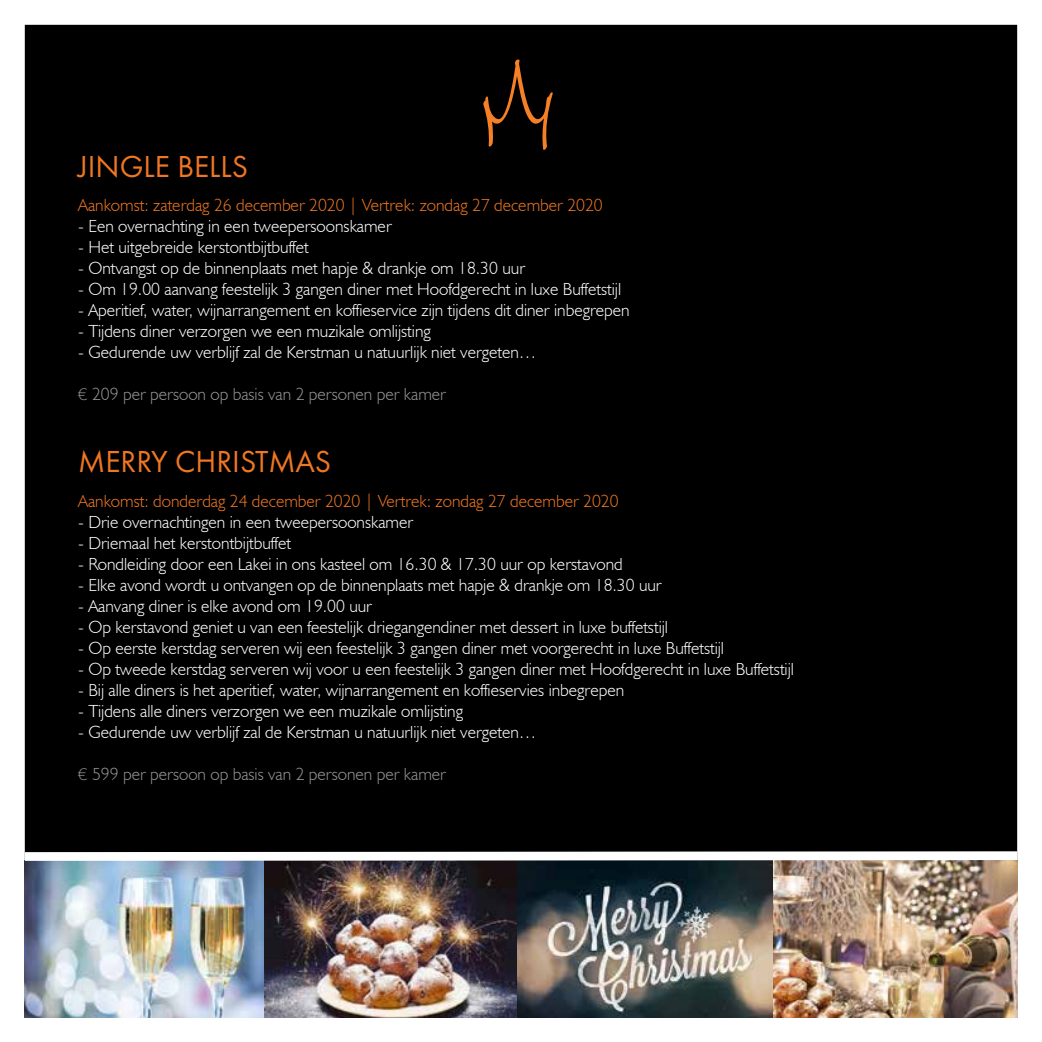
<style>
.page{position:relative;width:1042px;height:1042px;background:#fff}
.page>*{position:absolute;margin:0;border:0;box-sizing:border-box;transform-origin:0 0}
.t1{font:31.5px "Futura New";color:#ef7622}
.t2{font:300 17.5px "Humanist 521 BT";color:#fff}
.t3{font:300 17.5px "Humanist 521 BT";color:#ef7622}
.t4{font:300 17.5px "Humanist 521 BT";color:#939598}
.s1{font-family:"Futura New"}
</style>
<div class="page">
<div style="left:26px;top:26px;width:990px;height:990px;background:#000"></div>
<img style="left:25px;top:865px;width:992px;height:152px">
<svg style="left:483px;top:60px;width:70px;height:90px"></svg>
<svg style="left:24px;top:847px;width:994px;height:18px"></svg>
<h1 class="t1" style="left:78px;top:147px;width:171px">JINGLE BELLS</h1>
<p class="t3" style="left:78px;top:194px;width:526px">Aankomst: zaterdag 26 december 2020 | Vertrek: zondag 27 december 2020</p>
<p class="t2" style="left:78px;top:215px;width:315px">- Een overnachting in een tweepersoonskamer</p>
<p class="t2" style="left:78px;top:236px;width:232px">- Het uitgebreide kerstontbijtbuffet</p>
<p class="t2" style="left:78px;top:257px;width:448px">- Ontvangst op de binnenplaats met hapje &amp; drankje om 18.30 uur</p>
<p class="t2" style="left:78px;top:278px;width:544px">- Om 19.00 aanvang feestelijk 3 gangen diner met Hoofdgerecht in luxe Buffetstijl</p>
<p class="t2" style="left:78px;top:299px;width:553px">- Aperitief, water, wijnarrangement en koffieservice zijn tijdens dit diner inbegrepen</p>
<p class="t2" style="left:78px;top:320px;width:354px">- Tijdens diner verzorgen we een muzikale omlijsting</p>
<p class="t2" style="left:78px;top:341px;width:460px">- Gedurende uw verblijf zal de Kerstman u natuurlijk niet vergeten…</p>
<p class="t4" style="left:78px;top:383px;width:369px"><span class="s1">€</span> 209 per persoon op basis van 2 personen per kamer</p>
<h1 class="t1" style="left:78px;top:443px;width:254px">MERRY CHRISTMAS</h1>
<p class="t3" style="left:78px;top:490px;width:542px">Aankomst: donderdag 24 december 2020 | Vertrek: zondag 27 december 2020</p>
<p class="t2" style="left:78px;top:511px;width:337px">- Drie overnachtingen in een tweepersoonskamer</p>
<p class="t2" style="left:78px;top:532px;width:214px">- Driemaal het kerstontbijtbuffet</p>
<p class="t2" style="left:78px;top:553px;width:546px">- Rondleiding door een Lakei in ons kasteel om 16.30 &amp; 17.30 uur op kerstavond</p>
<p class="t2" style="left:78px;top:574px;width:585px">- Elke avond wordt u ontvangen op de binnenplaats met hapje &amp; drankje om 18.30 uur</p>
<p class="t2" style="left:78px;top:595px;width:295px">- Aanvang diner is elke avond om 19.00 uur</p>
<p class="t2" style="left:78px;top:616px;width:591px">- Op kerstavond geniet u van een feestelijk driegangendiner met dessert in luxe buffetstijl</p>
<p class="t2" style="left:78px;top:637px;width:647px">- Op eerste kerstdag serveren wij een feestelijk 3 gangen diner met voorgerecht in luxe Buffetstijl</p>
<p class="t2" style="left:78px;top:658px;width:717px">- Op tweede kerstdag serveren wij voor u een feestelijk 3 gangen diner met Hoofdgerecht in luxe Buffetstijl</p>
<p class="t2" style="left:78px;top:679px;width:547px">- Bij alle diners is het aperitief, water, wijnarrangement en koffieservies inbegrepen</p>
<p class="t2" style="left:78px;top:700px;width:386px">- Tijdens alle diners verzorgen we een muzikale omlijsting</p>
<p class="t2" style="left:78px;top:721px;width:460px">- Gedurende uw verblijf zal de Kerstman u natuurlijk niet vergeten…</p>
<p class="t4" style="left:78px;top:763px;width:369px"><span class="s1">€</span> 599 per persoon op basis van 2 personen per kamer</p>
</div>
